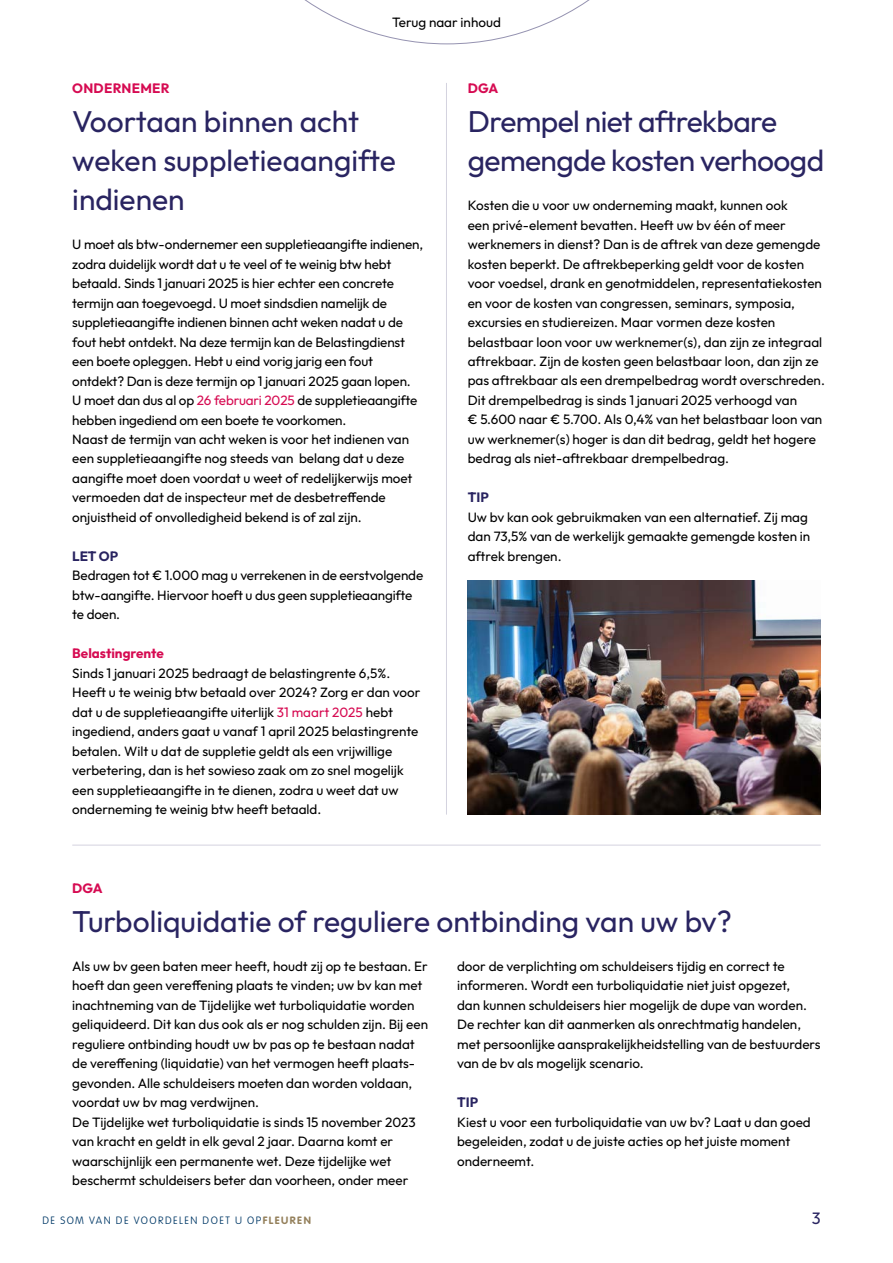
<style>
.page{position:relative;width:893px;height:1263px;background:#fff}
.page>*{position:absolute;margin:0;border:0;box-sizing:border-box;transform-origin:0 0}
.t1{font:30px/39px "Outfit";color:#292461}
.t2{font:30px/39px "Outfit";letter-spacing:-.02em;color:#292461}
.t3{font:16.5px "Outfit";color:#292461}
.t4{font:13.5px/19.5px "Outfit";color:#000}
.t5{font:700 13.5px "Outfit";color:#d60b52}
.t6{font:700 13.5px "Outfit";color:#292461}
.t7{font:700 13.5px "Outfit";letter-spacing:.02em;color:#d60b52}
.t8{font:100 10.5px "VAG Rounded";letter-spacing:.145em;color:#003967}
.s1{color:#d60b52}
.s2{font-weight:700;color:#94805b}
</style>
<div class="page">
<svg style="left:304px;top:0;width:286px;height:44px"></svg>
<img style="left:468px;top:580px;width:353px;height:234px">
<hr style="left:72px;top:845px;width:749px;height:1px;background:#d4d3df">
<hr style="left:446px;top:83px;width:1px;height:732px;background:#d4d3df">
<p class="t4" style="left:392px;top:12px;width:110px">Terug naar inhoud</p>
<p class="t7" style="left:72px;top:79px;width:99px">ONDERNEMER</p>
<h1 class="t1" style="left:72px;top:103px;width:325px">Voortaan binnen acht weken suppletieaangifte indienen</h1>
<p class="t4" style="left:72px;top:235px;width:352px">U moet als btw-ondernemer een suppletieaangifte indienen, zodra duidelijk wordt dat u te veel of te weinig btw hebt betaald. Sinds 1 januari 2025 is hier echter een concrete termijn aan toegevoegd. U moet sindsdien namelijk de suppletieaangifte indienen binnen acht weken nadat u de fout hebt ontdekt. Na deze termijn kan de Belastingdienst een boete opleggen. Hebt u eind vorig jarig een fout ontdekt? Dan is deze termijn op 1 januari 2025 gaan lopen.<br>U moet dan dus al op <span class="s1">26 februari 2025</span> de suppletieaangifte hebben ingediend om een boete te voorkomen.<br>Naast de termijn van acht weken is voor het indienen van een suppletieaangifte nog steeds van belang dat u deze aangifte moet doen voordat u weet of redelijkerwijs moet vermoeden dat de inspecteur met de desbetreffende onjuistheid of onvolledigheid bekend is of zal zijn.</p>
<p class="t6" style="left:72px;top:547px;width:47px">LET OP</p>
<p class="t4" style="left:72px;top:566px;width:352px">Bedragen tot € 1.000 mag u verrekenen in de eerstvolgende btw-aangifte. Hiervoor hoeft u dus geen suppletieaangifte te doen.</p>
<p class="t5" style="left:72px;top:645px;width:93px">Belastingrente</p>
<p class="t4" style="left:72px;top:664px;width:350px">Sinds 1 januari 2025 bedraagt de belastingrente 6,5%.<br>Heeft u te weinig btw betaald over 2024? Zorg er dan voor dat u de suppletieaangifte uiterlijk <span class="s1">31 maart 2025</span> hebt ingediend, anders gaat u vanaf 1 april 2025 belastingrente betalen. Wilt u dat de suppletie geldt als een vrijwillige verbetering, dan is het sowieso zaak om zo snel mogelijk een suppletieaangifte in te dienen, zodra u weet dat uw onderneming te weinig btw heeft betaald.</p>
<p class="t5" style="left:468px;top:79px;width:32px">DGA</p>
<h1 class="t2" style="left:468px;top:103px;width:358px">Drempel niet aftrekbare gemengde kosten verhoogd</h1>
<p class="t4" style="left:468px;top:196px;width:359px">Kosten die u voor uw onderneming maakt, kunnen ook<br>een privé-element bevatten. Heeft uw bv één of meer werknemers in dienst? Dan is de aftrek van deze gemengde kosten beperkt. De aftrekbeperking geldt voor de kosten voor voedsel, drank en genotmiddelen, representatiekosten en voor de kosten van congressen, seminars, symposia, excursies en studiereizen. Maar vormen deze kosten belastbaar loon voor uw werknemer(s), dan zijn ze integraal aftrekbaar. Zijn de kosten geen belastbaar loon, dan zijn ze pas aftrekbaar als een drempelbedrag wordt overschreden.<br>Dit drempelbedrag is sinds 1 januari 2025 verhoogd van<br>€ 5.600 naar € 5.700. Als 0,4% van het belastbaar loon van uw werknemer(s) hoger is dan dit bedrag, geldt het hogere bedrag als niet-aftrekbaar drempelbedrag.</p>
<p class="t6" style="left:468px;top:489px;width:23px">TIP</p>
<p class="t4" style="left:468px;top:508px;width:344px">Uw bv kan ook gebruikmaken van een alternatief. Zij mag dan 73,5% van de werkelijk gemaakte gemengde kosten in aftrek brengen.</p>
<p class="t5" style="left:72px;top:879px;width:32px">DGA</p>
<h1 class="t1" style="left:72px;top:902px;width:661px">Turboliquidatie of reguliere ontbinding van uw bv?</h1>
<p class="t4" style="left:457px;top:956px;width:365px">door de verplichting om schuldeisers tijdig en correct te informeren. Wordt een turboliquidatie niet juist opgezet,<br>dan kunnen schuldeisers hier mogelijk de dupe van worden.<br>De rechter kan dit aanmerken als onrechtmatig handelen, met persoonlijke aansprakelijkheidstelling van de bestuurders van de bv als mogelijk scenario.</p>
<p class="t6" style="left:457px;top:1093px;width:23px">TIP</p>
<p class="t4" style="left:457px;top:1112px;width:355px">Kiest u voor een turboliquidatie van uw bv? Laat u dan goed begeleiden, zodat u de juiste acties op het juiste moment onderneemt.</p>
<p class="t4" style="left:72px;top:956px;width:357px">Als uw bv geen baten meer heeft, houdt zij op te bestaan. Er hoeft dan geen vereffening plaats te vinden; uw bv kan met inachtneming van de Tijdelijke wet turboliquidatie worden geliquideerd. Dit kan dus ook als er nog schulden zijn. Bij een reguliere ontbinding houdt uw bv pas op te bestaan nadat de vereffening (liquidatie) van het vermogen heeft plaats&shy;gevonden. Alle schuldeisers moeten dan worden voldaan, voordat uw bv mag verdwijnen.<br>De Tijdelijke wet turboliquidatie is sinds 15 november 2023 van kracht en geldt in elk geval 2 jaar. Daarna komt er waarschijnlijk een permanente wet. Deze tijdelijke wet beschermt schuldeisers beter dan voorheen, onder meer</p>
<p class="t8" style="left:43px;top:1214px;width:270px">DE SOM VAN DE VOORDELEN DOET U OP<span class="s2">FLEUREN</span></p>
<p class="t3" style="left:812px;top:1208px;width:10px">3</p>
</div>
